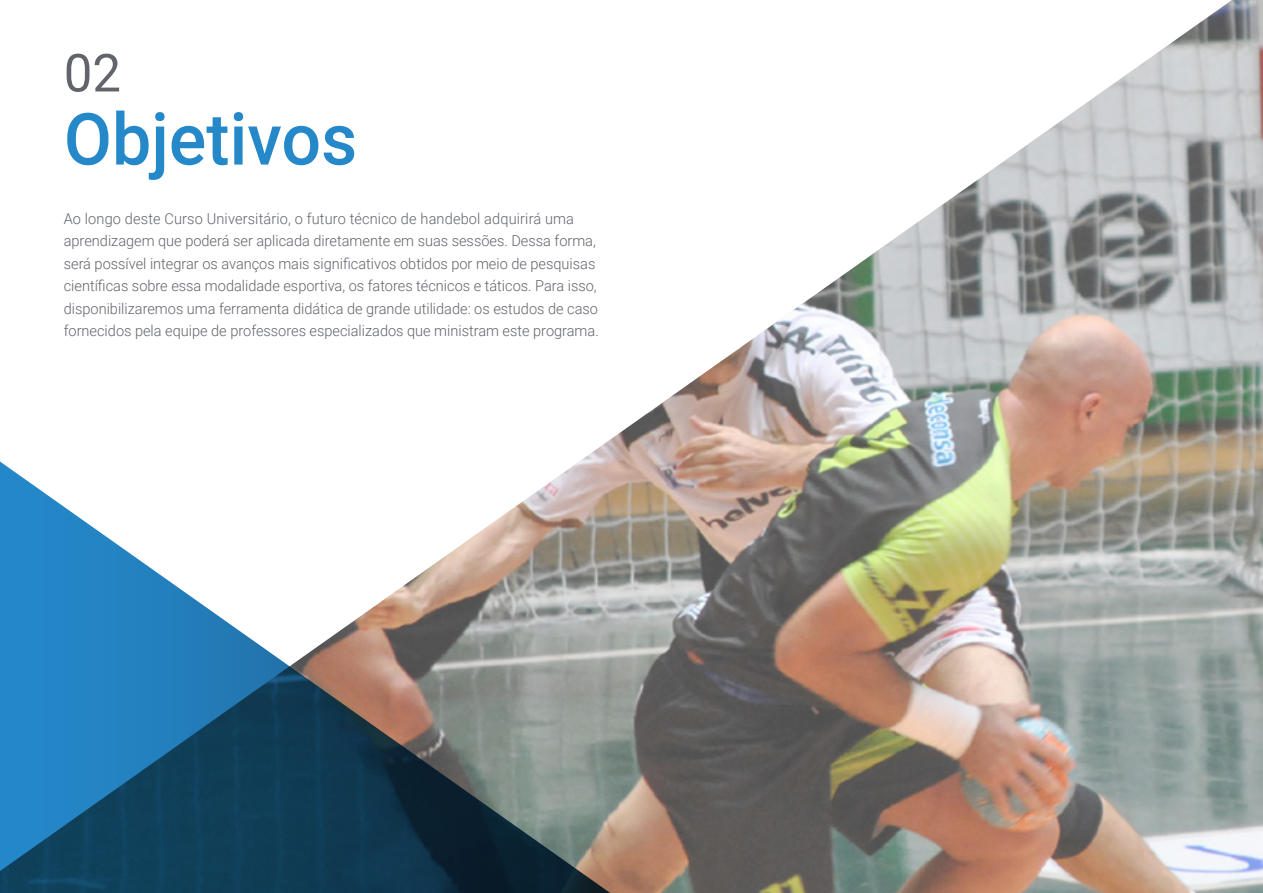
<style>
.page{position:relative;width:1263px;height:893px;background:#fff}
.page>*{position:absolute;margin:0;border:0;box-sizing:border-box;transform-origin:0 0}
.t1{font:500 72px "Roboto";color:#2488c9}
.t2{font:52.5px "Roboto";color:#61646a}
.t3{font:300 15px/22.5px "Roboto";color:#61646a}
</style>
<div class="page">
<img style="left:601px;top:0;width:662px;height:893px">
<svg style="left:0;top:446px;width:640px;height:447px"></svg>
<h2 class="t2" style="left:64px;top:36px;width:59px">02</h2>
<h1 class="t1" style="left:64px;top:89px;width:295px">Objetivos</h1>
<p class="t3" style="left:64px;top:207px;width:536px">Ao longo deste Curso Universitário, o futuro técnico de handebol adquirirá uma aprendizagem que poderá ser aplicada diretamente em suas sessões. Dessa forma, será possível integrar os avanços mais significativos obtidos por meio de pesquisas científicas sobre essa modalidade esportiva, os fatores técnicos e táticos. Para isso, disponibilizaremos uma ferramenta didática de grande utilidade: os estudos de caso fornecidos pela equipe de professores especializados que ministram este programa.</p>
</div>
